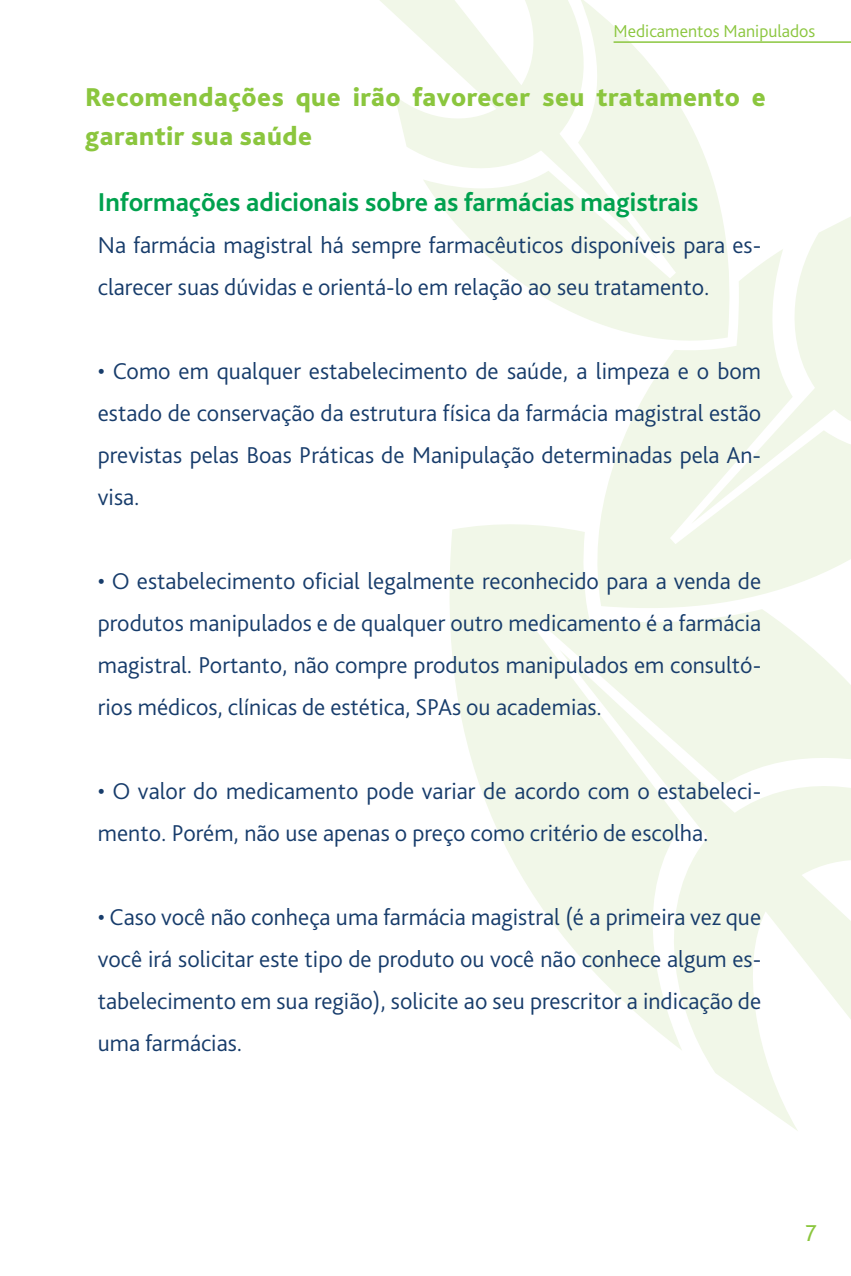
<style>
.page{position:relative;width:851px;height:1276px;background:#fff}
.page>*{position:absolute;margin:0;border:0;box-sizing:border-box;transform-origin:0 0}
.t1{font:800 27px/39px "Bliss Pro";letter-spacing:.02em;color:#8bc63e}
.t2{font:700 27px "Bliss Pro";color:#00a14e}
.t3{font:300 24px/42px "Bliss Pro";color:#173c6b;text-align:justify}
.t4{font:24px "Bliss Pro";color:#8bc63e}
.t5{font:300 18px "Bliss Pro";color:#8bc63e}
</style>
<div class="page">
<svg style="left:449px;top:524px;width:365px;height:407px;fill:#f1f7e8"></svg>
<svg style="left:559px;top:650px;width:291px;height:481px;fill:#f1f7e8"></svg>
<svg style="left:810px;top:217px;width:40px;height:32px"></svg>
<svg style="left:380px;top:0;width:43px;height:155px"></svg>
<svg style="left:423px;top:0;width:304px;height:318px;fill:#f1f7e8"></svg>
<svg style="left:585px;top:249px;width:265px;height:371px;fill:#f1f7e8"></svg>
<hr style="left:613px;top:41px;width:237px;height:2px;background:#8bc63e">
<p class="t5" style="left:613px;top:20px;width:203px">Medicamentos Manipulados</p>
<p class="t1" style="left:85px;top:76px;width:682px">Recomendações que irão favorecer seu tratamento e garantir sua saúde</p>
<p class="t2" style="left:98px;top:185px;width:602px">Informações adicionais sobre as farmácias magistrais</p>
<p class="t3" style="left:98px;top:223px;width:664px">Na farmácia magistral há sempre farmacêuticos disponíveis para es&shy;clarecer suas dúvidas e orientá-lo em relação ao seu tratamento.</p>
<p class="t3" style="left:98px;top:349px;width:664px">• Como em qualquer estabelecimento de saúde, a limpeza e o bom estado de conservação da estrutura física da farmácia magistral estão previstas pelas Boas Práticas de Manipulação determinadas pela An&shy;visa.</p>
<p class="t3" style="left:98px;top:559px;width:664px">• O estabelecimento oficial legalmente reconhecido para a venda de produtos manipulados e de qualquer outro medicamento é a farmácia magistral. Portanto, não compre produtos manipulados em consultó&shy;rios médicos, clínicas de estética, SPAs ou academias.</p>
<p class="t3" style="left:98px;top:769px;width:664px">• O valor do medicamento pode variar de acordo com o estabeleci&shy;mento. Porém, não use apenas o preço como critério de escolha.</p>
<p class="t3" style="left:98px;top:895px;width:664px">• Caso você não conheça uma farmácia magistral (é a primeira vez que você irá solicitar este tipo de produto ou você não conhece algum es&shy;tabelecimento em sua região), solicite ao seu prescritor a indicação de uma farmácias.</p>
<p class="t4" style="left:805px;top:1218px;width:13px">7</p>
</div>
